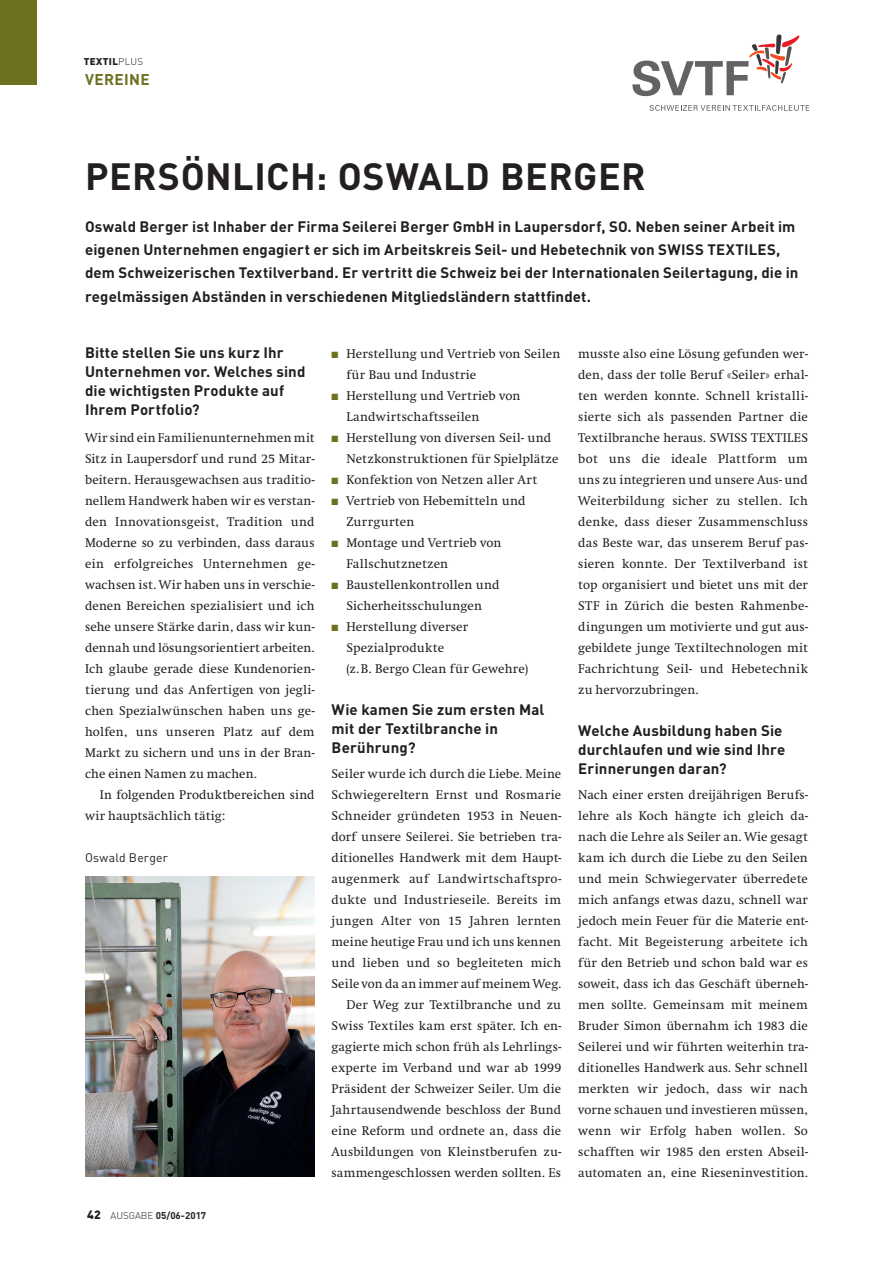
<style>
.page{position:relative;width:893px;height:1263px;background:#fff}
.page>*{position:absolute;margin:0;border:0;box-sizing:border-box;transform-origin:0 0}
.t1{font:700 37.5px "FFDIN";letter-spacing:.01em;color:#231f20}
.t2{font:700 15.3px "FFDIN";letter-spacing:.02em;color:#6c701f}
.t3{font:700 15px/19.2px "FFDIN";letter-spacing:.01em;color:#231f20}
.t4{font:13.2px/21px "Swift EF";letter-spacing:.015em;color:#231f20}
.t5{font:12.3px "FFDIN";letter-spacing:.02em;color:#231f20}
.t6{font:700 9.75px "FFDIN";color:#231f20}
.t7{font:900 9.75px "FFDIN";letter-spacing:.03em;color:#231f20}
.s1{font-weight:300}
.s2{font-weight:900;font-size:12px}
.s3{color:#6c701f}
</style>
<div class="page">
<div style="left:0;top:0;width:37px;height:85px;background:#6c701f"></div>
<svg style="left:650px;top:105px;width:159px;height:6px"></svg>
<svg style="left:632px;top:34px;width:168px;height:62px"></svg>
<img style="left:85px;top:876px;width:230px;height:301px">
<p class="t7" style="left:84px;top:55px;width:61px">TEXTIL<span class="s1">PLUS</span></p>
<p class="t2" style="left:85px;top:69px;width:66px">VEREINE</p>
<h1 class="t1" style="left:85px;top:152px;width:562px">PERSÖNLICH: OSWALD BERGER</h1>
<p class="t3" style="left:85px;top:214px;width:715px;line-height:23.2px">Oswald Berger ist Inhaber der Firma Seilerei Berger GmbH in Laupersdorf, SO. Neben seiner Arbeit im eigenen Unternehmen engagiert er sich im Arbeitskreis Seil- und Hebetechnik von SWISS TEXTILES, dem Schweizerischen Textilverband. Er vertritt die Schweiz bei der Internationalen Seilertagung, die in regelmässigen Abständen in verschiedenen Mitgliedsländern stattfindet.</p>
<p class="t3" style="left:85px;top:342px;width:222px">Bitte stellen Sie uns kurz Ihr<br>Unternehmen vor. Welches sind die wichtigsten Produkte auf<br>Ihrem Portfolio?</p>
<p class="t4" style="left:85px;top:427px;width:231px;text-align:justify">Wir sind ein Familienunternehmen mit Sitz in Laupersdorf und rund 25 Mitar&shy;beitern. Herausgewachsen aus traditio&shy;nellem Handwerk haben wir es verstan&shy;den Innovationsgeist, Tradition und Moderne so zu verbinden, dass daraus ein erfolgreiches Unternehmen ge&shy;wachsen ist. Wir haben uns in verschie&shy;denen Bereichen spezialisiert und ich sehe unsere Stärke darin, dass wir kun&shy;dennah und lösungsorientiert arbeiten.<br>Ich glaube gerade diese Kundenorien&shy;tierung und das Anfertigen von jegli&shy;chen Spezialwünschen haben uns ge&shy;holfen, uns unseren Platz auf dem Markt zu sichern und uns in der Bran&shy;che einen Namen zu machen.</p>
<p class="t4" style="left:85px;top:784px;width:231px;text-indent:15px">In folgenden Produktbereichen sind wir hauptsächlich tätig:</p>
<p class="t5" style="left:85px;top:850px;width:84px">Oswald Berger</p>
<p class="t6" style="left:87px;top:1209px;width:121px"><span class="s2">42</span> <span class="s1">AUSGABE</span> 05/06-2017</p>
<p class="t4" style="left:346px;top:343px;width:215px;text-indent:-15px"><span class="s3">■</span> Herstellung und Vertrieb von Seilen für Bau und Industrie</p>
<p class="t4" style="left:346px;top:385px;width:176px;text-indent:-15px"><span class="s3">■</span> Herstellung und Vertrieb von<br>Landwirtschaftsseilen</p>
<p class="t4" style="left:346px;top:427px;width:213px;text-indent:-15px"><span class="s3">■</span> Herstellung von diversen Seil- und<br>Netzkonstruktionen für Spielplätze</p>
<p class="t4" style="left:332px;top:469px;width:207px"><span class="s3">■</span> Konfektion von Netzen aller Art</p>
<p class="t4" style="left:346px;top:490px;width:181px;text-indent:-15px"><span class="s3">■</span> Vertrieb von Hebemitteln und<br>Zurrgurten</p>
<p class="t4" style="left:346px;top:532px;width:157px;text-indent:-15px"><span class="s3">■</span> Montage und Vertrieb von<br>Fallschutznetzen</p>
<p class="t4" style="left:332px;top:574px;width:169px;text-align:center"><span class="s3">■</span> Baustellenkontrollen und<br>Sicherheitsschulungen</p>
<p class="t4" style="left:346px;top:616px;width:183px;text-indent:-15px"><span class="s3">■</span> Herstellung diverser<br>Spezialprodukte<br>(z.B. Bergo Clean für Gewehre)</p>
<p class="t3" style="left:332px;top:699px;width:214px">Wie kamen Sie zum ersten Mal mit der Textilbranche in<br>Berührung?</p>
<p class="t4" style="left:332px;top:763px;width:231px;text-align:right">Seiler wurde ich durch die Liebe. Meine Schwiegereltern Ernst und Rosmarie Schneider gründeten 1953 in Neuen&shy;dorf unsere Seilerei. Sie betrieben tra--- ditionelles Handwerk mit dem Haupt--- augenmerk auf Landwirtschaftspro&shy;dukte und Industrieseile. Bereits im jungen Alter von 15 Jahren lernten meine heutige Frau und ich uns kennen und lieben und so begleiteten mich Seile von da an immer auf meinem Weg.<br>Der Weg zur Textilbranche und zu Swiss Textiles kam erst später. Ich en&shy;gagierte mich schon früh als Lehrlings&shy;experte im Verband und war ab 1999<br>Präsident der Schweizer Seiler. Um die Jahrtausendwende beschloss der Bund eine Reform und ordnete an, dass die Ausbildungen von Kleinstberufen zu&shy;sammengeschlossen werden sollten. Es</p>
<p class="t4" style="left:578px;top:343px;width:231px;text-align:justify">musste also eine Lösung gefunden wer&shy;den, dass der tolle Beruf «Seiler» erhal&shy;ten werden konnte. Schnell kristalli&shy;sierte sich als passenden Partner die Textilbranche heraus. SWISS TEXTILES bot uns die ideale Plattform um uns zu integrieren und unsere Aus- und Weiterbildung sicher zu stellen. Ich denke, dass dieser Zusammenschluss das Beste war, das unserem Beruf pas&shy;sieren konnte. Der Textilverband ist top organisiert und bietet uns mit der STF in Zürich die besten Rahmenbe&shy;dingungen um motivierte und gut aus&shy;gebildete junge Textiltechnologen mit Fachrichtung Seil- und Hebetechnik zu hervorzubringen.</p>
<p class="t3" style="left:578px;top:720px;width:209px">Welche Ausbildung haben Sie durchlaufen und wie sind Ihre<br>Erinnerungen daran?</p>
<p class="t4" style="left:578px;top:784px;width:231px;text-align:justify">Nach einer ersten dreijährigen Berufs&shy;lehre als Koch hängte ich gleich da-- nach die Lehre als Seiler an. Wie gesagt kam ich durch die Liebe zu den Seilen und mein Schwiegervater überredete mich anfangs etwas dazu, schnell war jedoch mein Feuer für die Materie ent&shy;facht. Mit Begeisterung arbeitete ich für den Betrieb und schon bald war es soweit, dass ich das Geschäft überneh&shy;men sollte. Gemeinsam mit meinem Bruder Simon übernahm ich 1983 die Seilerei und wir führten weiterhin tra&shy;ditionelles Handwerk aus. Sehr schnell merkten wir jedoch, dass wir nach vorne schauen und investieren müssen, wenn wir Erfolg haben wollen. So schafften wir 1985 den ersten Abseil&shy;automaten an, eine Rieseninvestition.</p>
</div>
